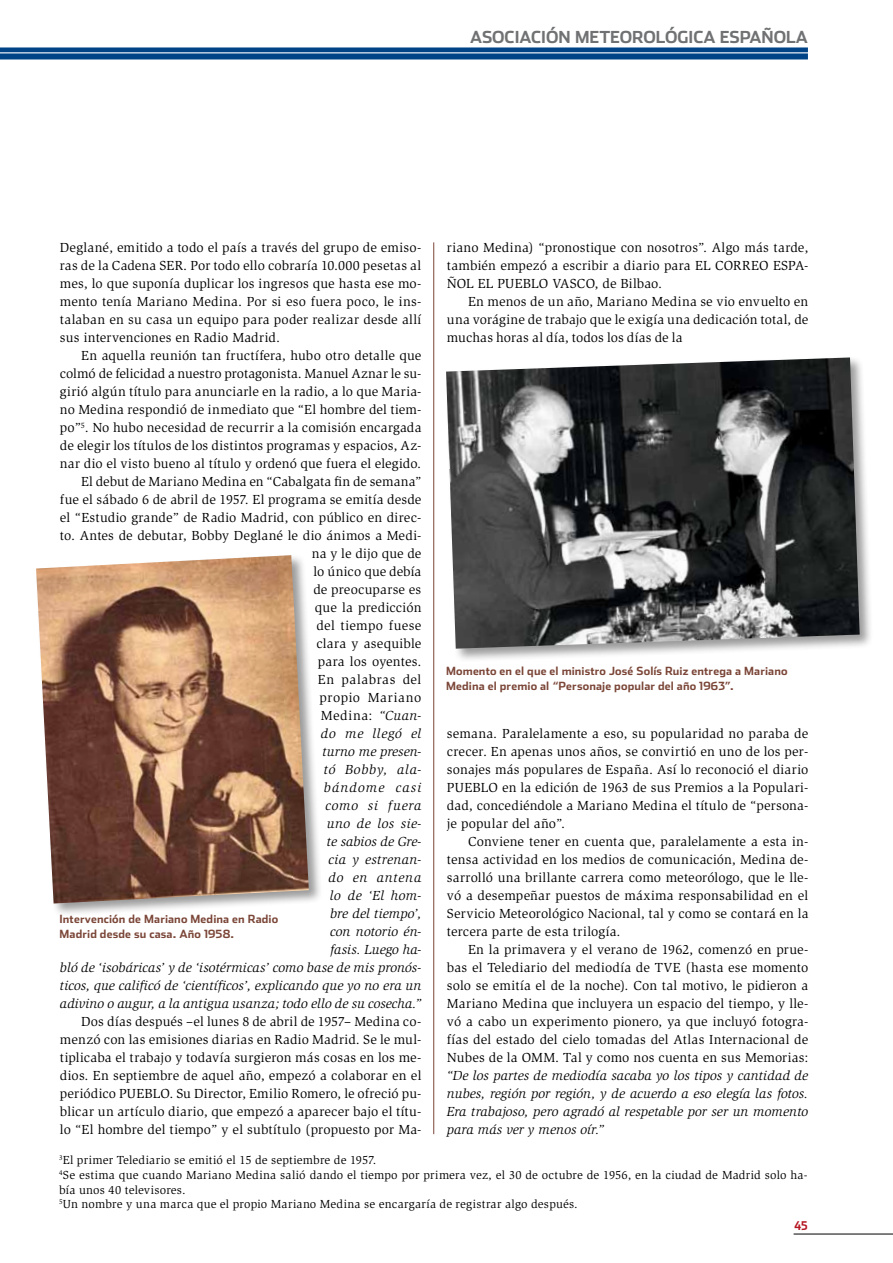
<style>
.page{position:relative;width:893px;height:1263px;background:#fff}
.page>*{position:absolute;margin:0;border:0;box-sizing:border-box;transform-origin:0 0}
.t1{font:700 16.5px "Stainless";color:#707172}
.t2{font:13.5px/18px "Slimbach Std";letter-spacing:.01em;color:#000;text-align:justify}
.t3{font:italic 13.5px/18px "Slimbach Std";letter-spacing:.005em;color:#000;text-align:justify}
.t4{font:12px/14.9px "Slimbach Std";letter-spacing:.015em;color:#000}
.t5{font:700 12px "Stainless Cond";color:#b51621}
.t6{font:700 11.25px/15px "Stainless";letter-spacing:.015em;color:#7b4638}
.s1{font-style:italic}
</style>
<div class="page">
<div style="left:0;top:47px;width:808px;height:12px;background:#004387"></div>
<hr style="left:0;top:52px;width:808px;height:1px;background:#fff">
<hr style="left:794px;top:1234px;width:99px;height:1px;background:#000">
<hr style="left:433px;top:242px;width:1px;height:892px;background:#7b4638">
<div style="left:34px;top:553px;width:288px;height:364px;background:#000;opacity:.4"></div>
<img style="left:36px;top:555px;width:273px;height:348px">
<div style="left:444px;top:355px;width:429px;height:307px;background:#000;opacity:.4"></div>
<img style="left:446px;top:357px;width:414px;height:292px">
<p class="t1" style="left:470px;top:27px;width:11px">ASOCIACIÓN</p>
<p class="t1" style="left:575px;top:27px;width:26px">METEOROLÓGICA</p>
<p class="t1" style="left:720px;top:27px;width:66px">ESPAÑOLA</p>
<p class="t2" style="left:60px;top:239px;width:363px">Deglané, emitido a todo el país a través del grupo de emiso&shy;ras de la Cadena SER. Por todo ello cobraría 10.000 pesetas al mes, lo que suponía duplicar los ingresos que hasta ese mo&shy;mento tenía Mariano Medina. Por si eso fuera poco, le ins&shy;talaban en su casa un equipo para poder realizar desde allí sus intervenciones en Radio Madrid.</p>
<p class="t2" style="left:60px;top:347px;width:363px;text-align:right">En aquella reunión tan fructífera, hubo otro detalle que colmó de felicidad a nuestro protagonista. Manuel Aznar le su&shy;girió algún título para anunciarle en la radio, a lo que Maria&shy;no Medina respondió de inmediato que “El hombre del tiem&shy;po”<sup>5</sup>. No hubo necesidad de recurrir a la comisión encargada de elegir los títulos de los distintos programas y espacios, Az&shy;nar dio el visto bueno al título y ordenó que fuera el elegido.<br>El debut de Mariano Medina en “Cabalgata fin de semana” fue el sábado 6 de abril de 1957. El programa se emitía desde el “Estudio grande” de Radio Madrid, con público en direc&shy;to. Antes de debutar, Bobby Deglané le dio ánimos a Medi&shy;na y le dijo que de<br>lo único que debía<br>de preocuparse es<br>que la predicción<br>del tiempo fuese<br>clara y asequible<br>para los oyentes.<br>En palabras del<br>propio Mariano<br>Medina: <span class="s1">“Cuan-<br>do me llegó el<br>turno me presen-<br>tó Bobby, ala-<br>bándome casi<br>como si fuera<br>uno de los sie-<br>te sabios de Gre-<br>cia y estrenan-<br>do en antena<br>lo de ‘El hom-<br>bre del tiempo’,<br>con notorio én-<br>fasis. Luego ha-<br>bló de ‘isobáricas’ y de ‘isotérmicas’ como base de mis pronós&shy;ticos, que calificó de ‘científicos’, explicando que yo no era un adivino o augur, a la antigua usanza; todo ello de su cosecha.”</span></p>
<p class="t2" style="left:60px;top:1012px;width:363px;text-indent:21px">Dos días después –el lunes 8 de abril de 1957– Medina co&shy;menzó con las emisiones diarias en Radio Madrid. Se le mul&shy;tiplicaba el trabajo y todavía surgieron más cosas en los me&shy;dios. En septiembre de aquel año, empezó a colaborar en el periódico PUEBLO. Su Director, Emilio Romero, le ofreció pu&shy;blicar un artículo diario, que empezó a aparecer bajo el títu&shy;lo “El hombre del tiempo” y el subtítulo (propuesto por Ma-</p>
<p class="t6" style="left:60px;top:912px;width:220px">Intervención de Mariano Medina en Radio<br>Madrid desde su casa. Año 1958.</p>
<p class="t2" style="left:447px;top:238px;width:363px">riano Medina) “pronostique con nosotros”. Algo más tarde, también empezó a escribir a diario para EL CORREO ESPA-ÑOL EL PUEBLO VASCO, de Bilbao.</p>
<p class="t2" style="left:447px;top:292px;width:363px;text-indent:21px">En menos de un año, Mariano Medina se vio envuelto en una vorágine de trabajo que le exigía una dedicación total, de muchas horas al día, todos los días de la</p>
<p class="t6" style="left:446px;top:663px;width:343px">Momento en el que el ministro José Solís Ruiz entrega a Mariano<br>Medina el premio al “Personaje popular del año 1963”.</p>
<p class="t2" style="left:447px;top:724px;width:363px">semana. Paralelamente a eso, su popularidad no paraba de crecer. En apenas unos años, se convirtió en uno de los per&shy;sonajes más populares de España. Así lo reconoció el diario PUEBLO en la edición de 1963 de sus Premios a la Populari&shy;dad, concediéndole a Mariano Medina el título de “persona&shy;je popular del año”.</p>
<p class="t2" style="left:447px;top:832px;width:363px;text-indent:21px">Conviene tener en cuenta que, paralelamente a esta in&shy;tensa actividad en los medios de comunicación, Medina de&shy;sarrolló una brillante carrera como meteorólogo, que le lle&shy;vó a desempeñar puestos de máxima responsabilidad en el Servicio Meteorológico Nacional, tal y como se contará en la tercera parte de esta trilogía.</p>
<p class="t2" style="left:447px;top:940px;width:363px;text-indent:21px">En la primavera y el verano de 1962, comenzó en prue&shy;bas el Telediario del mediodía de TVE (hasta ese momento solo se emitía el de la noche). Con tal motivo, le pidieron a Mariano Medina que incluyera un espacio del tiempo, y lle&shy;vó a cabo un experimento pionero, ya que incluyó fotogra&shy;fías del estado del cielo tomadas del Atlas Internacional de Nubes de la OMM. Tal y como nos cuenta en sus Memorias:</p>
<p class="t3" style="left:447px;top:1066px;width:363px">“De los partes de mediodía sacaba yo los tipos y cantidad de nubes, región por región, y de acuerdo a eso elegía las fotos.<br>Era trabajoso, pero agradó al respetable por ser un momento para más ver y menos oír.”</p>
<p class="t4" style="left:59px;top:1152px;width:750px"><sup>3</sup>El primer Telediario se emitió el 15 de septiembre de 1957.<br><sup>4</sup>Se estima que cuando Mariano Medina salió dando el tiempo por primera vez, el 30 de octubre de 1956, en la ciudad de Madrid solo ha&shy;bía unos 40 televisores.<br><sup>5</sup>Un nombre y una marca que el propio Mariano Medina se encargaría de registrar algo después.</p>
<p class="t5" style="left:795px;top:1218px;width:15px">45</p>
</div>
